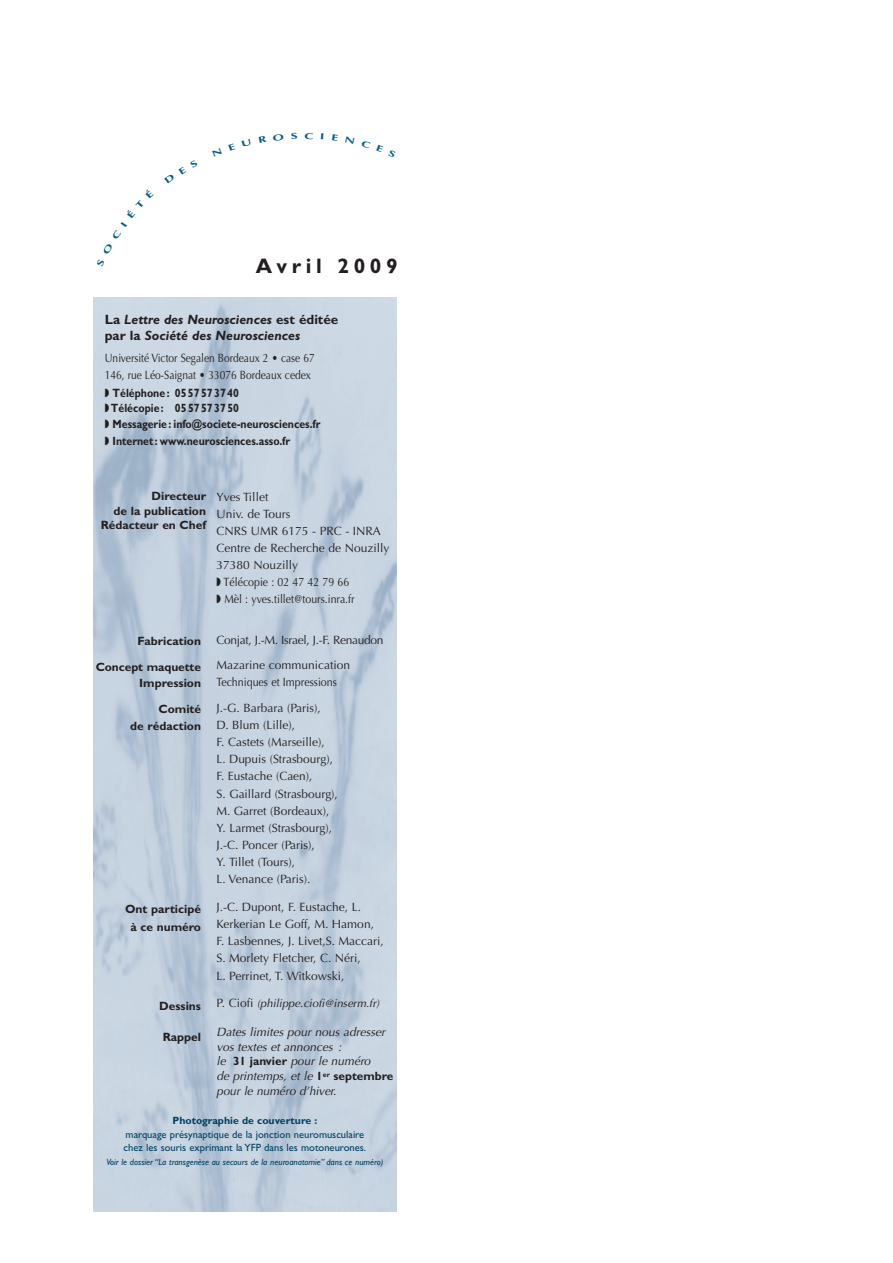
<style>
.page{position:relative;width:893px;height:1263px;background:#fff}
.page>*{position:absolute;margin:0;border:0;box-sizing:border-box;transform-origin:0 0}
.t1{font:700 21px "Gill Sans";letter-spacing:.22em;color:#231f20}
.t2{font:italic 700 13.5px/16.2px "Gill Sans";color:#231f20}
.t3{font:12px/17.1px "Optima";color:#231f20}
.t4{font:700 12px/14.4px "Gill Sans";color:#231f20;text-align:right}
.t5{font:italic 12px/14.7px "Optima";color:#231f20}
.t6{font:700 12px/16.2px "Gill Sans";color:#231f20;scale:.88 1}
.t7{font:12px/17.1px "Optima";color:#231f20;scale:.85 1}
.t8{font:12px/25.7px "Optima";color:#231f20;scale:.89 1}
.t9{font:italic 11.25px "Optima";color:#231f20}
.t10{font:10.5px/13.5px "Gill Sans TT";color:#003f61}
.t11{font:700 10.5px "Gill Sans";color:#003f61}
.t12{font:italic 9px "Gill Sans";color:#003f61}
.s1{font-style:normal}
.s2{font-style:normal;font-size:12px}
.s3{font-family:"Gill Sans";font-weight:700;font-style:normal}
</style>
<div class="page">
<img style="left:94px;top:297px;width:303px;height:915px">
<h1 class="t1" style="left:256px;top:258px;width:143px">Avril 2009</h1>
<p class="t2" style="left:105px;top:312px;width:235px"><span class="s1">La</span> Lettre des Neurosciences <span class="s1">est éditée par la</span> Société des Neurosciences</p>
<p class="t7" style="left:105px;top:350px;width:249px">Université Victor Segalen Bordeaux 2 • case 67<br>146, rue Léo-Saignat • 33076 Bordeaux cedex</p>
<p class="t6" style="left:105px;top:385px;width:247px">◗ Téléphone: 0557573740<br>◗ Télécopie: 0557573750<br>◗ Messagerie: info@societe-neurosciences.fr ◗ Internet: www.neurosciences.asso.fr</p>
<p class="t4" style="left:101px;top:490px;width:107px">Directeur<br>de la publication<br>Rédacteur en Chef</p>
<p class="t4" style="left:96px;top:629px;width:107px;line-height:25.8px">Fabrication<br>Concept maquette</p>
<p class="t4" style="left:139px;top:671px;width:63px;line-height:26.2px">Impression<br>Comité</p>
<p class="t4" style="left:130px;top:720px;width:72px">de rédaction</p>
<p class="t4" style="left:125px;top:901px;width:78px;line-height:18px;text-align:center">Ont participé à ce numéro</p>
<p class="t4" style="left:159px;top:1000px;width:43px">Dessins</p>
<p class="t4" style="left:163px;top:1031px;width:40px">Rappel</p>
<p class="t3" style="left:217px;top:488px;width:174px">Yves Tillet<br>Univ. de Tours<br>CNRS UMR 6175 - PRC - INRA<br>Centre de Recherche de Nouzilly<br>37380 Nouzilly<br>◗ Télécopie : 02 47 42 79 66<br>◗ Mèl : yves.tillet@tours.inra.fr</p>
<p class="t3" style="left:217px;top:628px;width:168px;line-height:25.2px">Conjat, J.-M. Israel, J.-F. Renaudon<br>Mazarine communication</p>
<p class="t8" style="left:217px;top:669px;width:137px">Techniques et Impressions<br>J.-G. Barbara (Paris),</p>
<p class="t3" style="left:217px;top:716px;width:123px">D. Blum (Lille),<br>F. Castets (Marseille),<br>L. Dupuis (Strasbourg),<br>F. Eustache (Caen),<br>S. Gaillard (Strasbourg),<br>M. Garret (Bordeaux),<br>Y. Larmet (Strasbourg),<br>J.-C. Poncer (Paris),<br>Y. Tillet (Tours),<br>L. Venance (Paris).</p>
<p class="t3" style="left:217px;top:898px;width:169px">J.-C. Dupont, F. Eustache, L.<br>Kerkerian Le Goff, M. Hamon,<br>F. Lasbennes, J. Livet,S. Maccari,<br>S. Morlety Fletcher, C. Néri,<br>L. Perrinet, T. Witkowski,</p>
<p class="t9" style="left:217px;top:999px;width:164px"><span class="s2">P. Ciofi</span> (philippe.ciofi@inserm.fr)</p>
<p class="t5" style="left:217px;top:1026px;width:178px">Dates limites pour nous adresser vos textes et annonces :<br>le <span class="s3">31 janvier</span> pour le numéro<br>de printemps, et le <span class="s3">1</span><sup>er</sup> <span class="s3">septembre </span>pour le numéro d’hiver.</p>
<p class="t11" style="left:172px;top:1117px;width:146px">Photographie de couverture :</p>
<p class="t10" style="left:124px;top:1127px;width:244px">marquage présynaptique de la jonction neuromusculaire chez les souris exprimant la YFP dans les motoneurones.</p>
<p class="t12" style="left:106px;top:1158px;width:279px">Voir le dossier “La transgenèse au secours de la neuroanatomie” dans ce numéro)</p>
</div>
